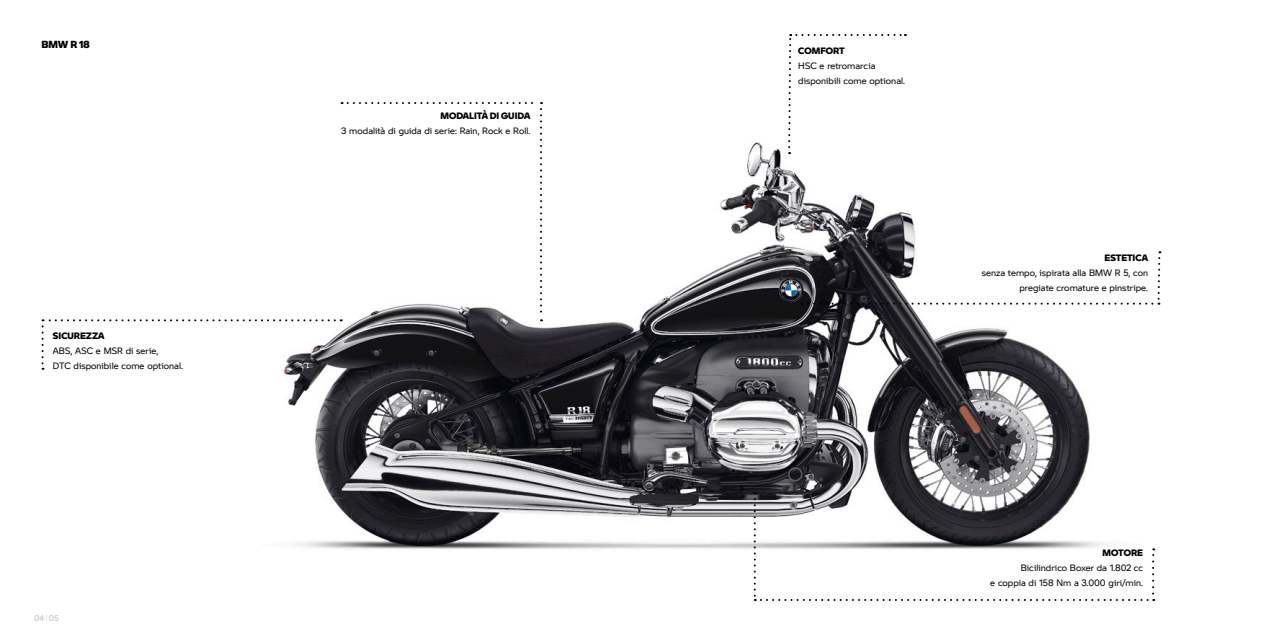
<style>
.page{position:relative;width:1270px;height:635px;background:#fff}
.page>*{position:absolute;margin:0;border:0;box-sizing:border-box;transform-origin:0 0}
.t1{font:800 10px "BMW Motorrad";color:#000}
.t2{font:9px/15px "BMW Motorrad";letter-spacing:.005em;color:#000;text-align:right}
.t3{font:800 9px "BMW Motorrad";letter-spacing:.005em;color:#000}
.t4{font:8px "BMW Motorrad";color:#bbb}
.s1{font-family:"BMW Type Global Pro";font-weight:300}
</style>
<div class="page">
<img style="left:283px;top:34px;width:879px;height:567px">
<svg style="left:42px;top:319px;width:293px;height:51px"></svg>
<svg style="left:754px;top:492px;width:401px;height:109px"></svg>
<svg style="left:341px;top:102px;width:201px;height:219px"></svg>
<svg style="left:787px;top:34px;width:119px;height:120px"></svg>
<svg style="left:801px;top:251px;width:360px;height:54px"></svg>
<p class="t1" style="left:42px;top:37px;width:50px">BMW R 18</p>
<p class="t3" style="left:53px;top:328px;width:53px">SICUREZZA</p>
<p class="t2" style="left:53px;top:342px;width:107px">ABS, ASC e MSR di serie,</p>
<p class="t2" style="left:53px;top:357px;width:132px">DTC disponibile come optional.</p>
<p class="t4" style="left:34px;top:612px;width:27px">04 <span class="s1">|</span>05</p>
<p class="t3" style="left:440px;top:109px;width:92px">MODALITÀ DI GUIDA</p>
<p class="t2" style="left:341px;top:123px;width:191px">3 modalità di guida di serie: Rain, Rock e Roll.</p>
<p class="t3" style="left:798px;top:44px;width:48px">COMFORT</p>
<p class="t2" style="left:798px;top:58px;width:79px">HSC e retromarcia</p>
<p class="t2" style="left:798px;top:73px;width:108px">disponibili come optional.</p>
<p class="t3" style="left:1104px;top:251px;width:45px">ESTETICA</p>
<p class="t2" style="left:982px;top:265px;width:168px">senza tempo, ispirata alla BMW R 5, con pregiate cromature e pinstripe.</p>
<p class="t3" style="left:1102px;top:546px;width:42px">MOTORE</p>
<p class="t2" style="left:1021px;top:560px;width:124px">Bicilindrico Boxer da 1.802 cc</p>
<p class="t2" style="left:990px;top:575px;width:154px">e coppia di 158 Nm a 3.000 giri/min.</p>
</div>
